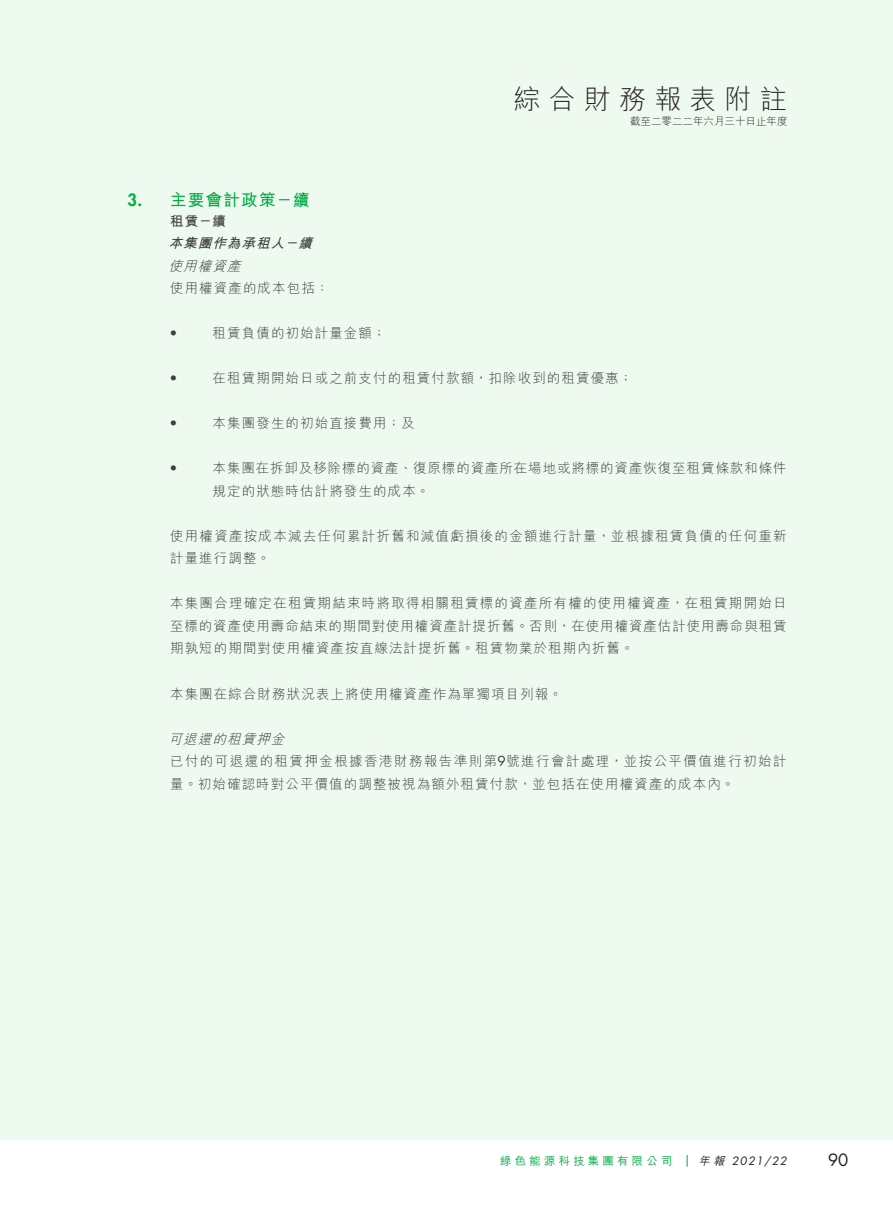
<style>
.page{position:relative;width:893px;height:1212px;background:#fff}
.page>*{position:absolute;margin:0;border:0;box-sizing:border-box;transform-origin:0 0}
.t1{font:300 27px "M Hei HK";letter-spacing:.3em;color:#231f20}
._01_H1{font:700 16.5px "M Hei HK";letter-spacing:.08em;color:#00ad44}
.t2{font:16.5px "Futura Std";color:#231f20}
._01_H1-2{font:800 16.5px "Futura Std";color:#00ad44}
._00_txt{font:300 13.5px/22.5px "M Hei HK";letter-spacing:.08em;color:#3e3e3f}
._00_txt-2{font:300 13.5px/22.5px "M Hei HK";letter-spacing:.105em;color:#3e3e3f}
._03_H3{font:italic 300 13.5px "M Hei HK";color:#3e3e3f}
._02b_h2b{font:italic 700 13.5px "M Hei HK";color:#3e3e3f}
._02_H2{font:700 13.5px "M Hei HK";color:#3e3e3f}
._00_txt-3{font:13.5px "Futura Std";color:#3e3e3f}
.t3{font:500 11.25px "M Hei HK";letter-spacing:.3em;color:#00ad44}
.t4{font:italic 11.25px "Futura Std";letter-spacing:.1em;color:#231f20}
.t5{font:300 10.5px "M Hei HK";color:#231f20}
.s1{font-family:"Futura Std";font-weight:400}
.s2{font-family:"M Hei HK";font-weight:500}
</style>
<div class="page">
<div style="left:0;top:0;width:893px;height:1140px;background:#eef9ef"></div>
<svg style="left:687px;top:1155px;width:1px;height:12px"></svg>
<p class="_01_H1-2" style="left:128px;top:190px;width:16px">3.</p>
<p class="_01_H1" style="left:170px;top:188px;width:141px">主要會計政策－續</p>
<p class="_02_H2" style="left:170px;top:211px;width:58px">租賃－續</p>
<p class="_02b_h2b" style="left:169px;top:234px;width:122px">本集團作為承租人</p>
<p class="_03_H3" style="left:169px;top:256px;width:78px">使用權資產</p>
<p class="_00_txt" style="left:170px;top:277px;width:160px">使用權資產的成本包括：</p>
<p class="_00_txt" style="left:213px;top:322px;width:175px">租賃負債的初始計量金額;</p>
<p class="_02b_h2b" style="left:298px;top:234px;width:20px">續</p>
<p class="_02b_h2b" style="left:285px;top:234px;width:20px">－</p>
<p class="_00_txt-3" style="left:169px;top:325px;width:9px">•</p>
<h1 class="t1" style="left:514px;top:80px;width:274px">綜合財務報表附註</h1>
<p class="t5" style="left:630px;top:114px;width:159px">截至二零二二年六月三十日止年度</p>
<p class="_00_txt-3" style="left:169px;top:370px;width:9px">•</p>
<p class="_00_txt" style="left:213px;top:367px;width:422px">在租賃期開始日或之前支付的租賃付款額，扣除收到的租賃優惠;</p>
<p class="_00_txt-3" style="left:169px;top:415px;width:9px">•</p>
<p class="_00_txt" style="left:213px;top:412px;width:203px">本集團發生的初始直接費用；及</p>
<p class="_00_txt-3" style="left:169px;top:460px;width:9px">•</p>
<p class="_00_txt" style="left:213px;top:457px;width:575px">本集團在拆卸及移除標的資產、復原標的資產所在場地或將標的資產恢復至租賃條款和條件</p>
<p class="_00_txt" style="left:213px;top:479px;width:219px">規定的狀態時估計將發生的成本。</p>
<p class="_00_txt" style="left:170px;top:524px;width:618px">使用權資產按成本減去任何累計折舊和減值虧損後的金額進行計量，並根據租賃負債的任何重新計量進行調整。</p>
<p class="_00_txt" style="left:170px;top:592px;width:618px;text-align:justify">本集團合理確定在租賃期結束時將取得相關租賃標的資產所有權的使用權資產，在租賃期開始日至標的資產使用壽命結束的期間對使用權資產計提折舊。否則，在使用權資產估計使用壽命與租賃期孰短的期間對使用權資產按直線法計提折舊。租賃物業於租期內折舊。</p>
<p class="_00_txt" style="left:170px;top:682px;width:394px">本集團在綜合財務狀況表上將使用權資產作為單獨項目列報。</p>
<p class="_03_H3" style="left:169px;top:729px;width:122px">可退還的租賃押金</p>
<p class="_00_txt-2" style="left:170px;top:749px;width:618px">已付的可退還的租賃押金根據香港財務報告準則第<span class="s1">9</span>號進行會計處理，並按公平價值進行初始計量。初始確認時對公平價值的調整被視為額外租賃付款，並包括在使用權資產的成本內。</p>
<p class="t3" style="left:500px;top:1153px;width:174px">綠色能源科技集團有限公司</p>
<p class="t4" style="left:698px;top:1154px;width:90px"><span class="s2">年報</span> 2021/22</p>
<p class="t2" style="left:828px;top:1149px;width:22px">90</p>
</div>
